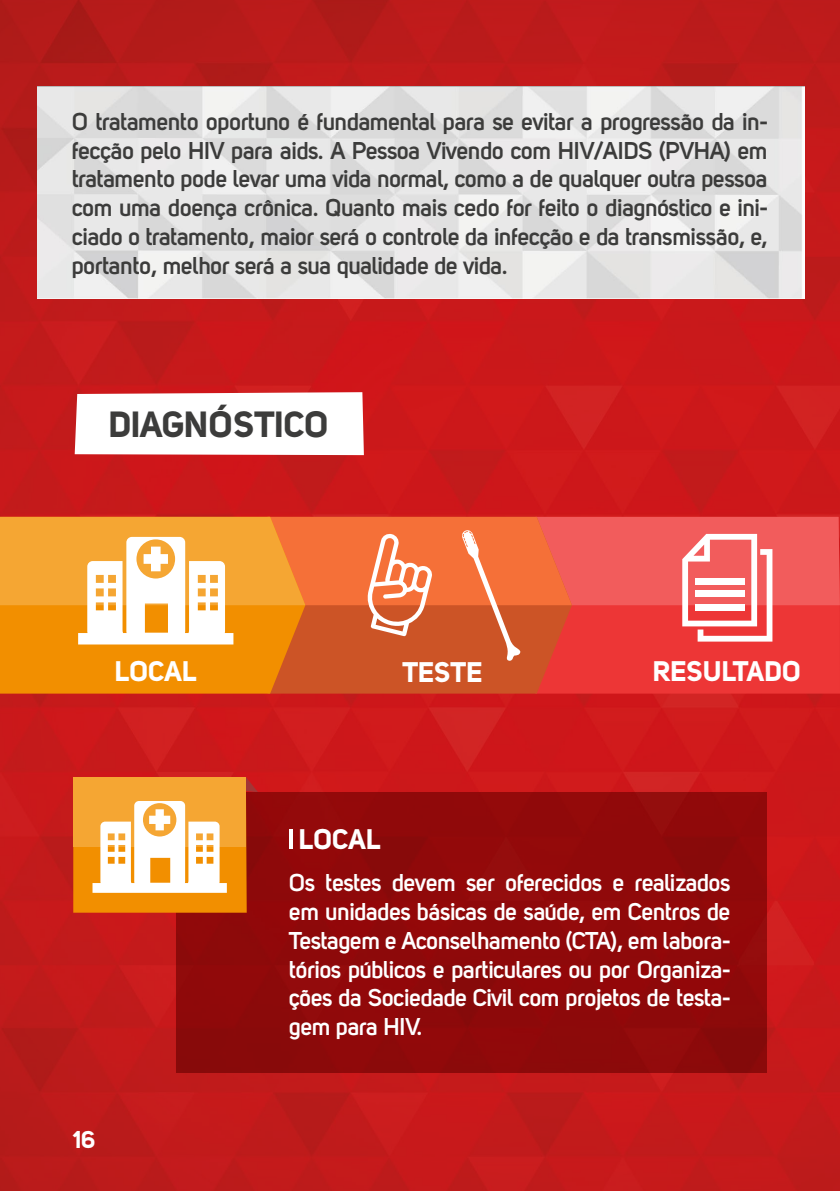
<style>
.page{position:relative;width:840px;height:1191px;background:#fff}
.page>*{position:absolute;margin:0;border:0;box-sizing:border-box;transform-origin:0 0}
.t1{font:36px "Uni Sans Bold";color:#3c3c3b}
.t2{font:28px "Uni Sans Bold";color:#fff}
.t3{font:700 24px/28.8px "Uni Sans Semi";letter-spacing:-.02em;color:#3c3c3b;text-align:justify}
.t4{font:700 24px/28.8px "Uni Sans Semi";letter-spacing:-.02em;color:#fff;text-align:justify}
.t5{font:24px "Uni Sans Bold";color:#fff}
</style>
<div class="page">
<img style="left:0;top:0;width:839px;height:1191px">
<img style="left:38px;top:86px;width:766px;height:212px">
<div style="left:571px;top:661px;width:268px;height:32px;background:#ed3636"></div>
<svg style="left:305px;top:661px;width:266px;height:32px;background:#cf5027"></svg>
<svg style="left:0;top:661px;width:305px;height:32px;background:#ee8903"></svg>
<div style="left:176px;top:792px;width:590px;height:280px;background:#90090a"></div>
<hr style="left:289px;top:829px;width:3px;height:20px;background:#fff">
<svg style="left:73px;top:777px;width:185px;height:135px"></svg>
<svg style="left:75px;top:392px;width:289px;height:63px"></svg>
<svg style="left:0;top:517px;width:839px;height:144px;background:#ef8151"></svg>
<p class="t3" style="left:72px;top:107px;width:697px">O tratamento oportuno é fundamental para se evitar a progressão da in&shy;fecção pelo HIV para aids. A Pessoa Vivendo com HIV/AIDS (PVHA) em tratamento pode levar uma vida normal, como a de qualquer outra pessoa com uma doença crônica. Quanto mais cedo for feito o diagnóstico e ini&shy;ciado o tratamento, maior será o controle da infecção e da transmissão, e, portanto, melhor será a sua qualidade de vida.</p>
<h1 class="t1" style="left:109px;top:402px;width:221px">DIAGNÓSTICO</h1>
<p class="t2" style="left:115px;top:654px;width:83px">LOCAL</p>
<p class="t2" style="left:402px;top:654px;width:81px">TESTE</p>
<p class="t2" style="left:653px;top:654px;width:150px">RESULTADO</p>
<p class="t5" style="left:74px;top:1124px;width:24px">16</p>
<p class="t2" style="left:299px;top:822px;width:83px">LOCAL</p>
<p class="t4" style="left:289px;top:868px;width:443px">Os testes devem ser oferecidos e realizados em unidades básicas de saúde, em Centros de Testagem e Aconselhamento (CTA), em labora&shy;tórios públicos e particulares ou por Organiza&shy;ções da Sociedade Civil com projetos de testa&shy;gem para HIV.</p>
</div>
